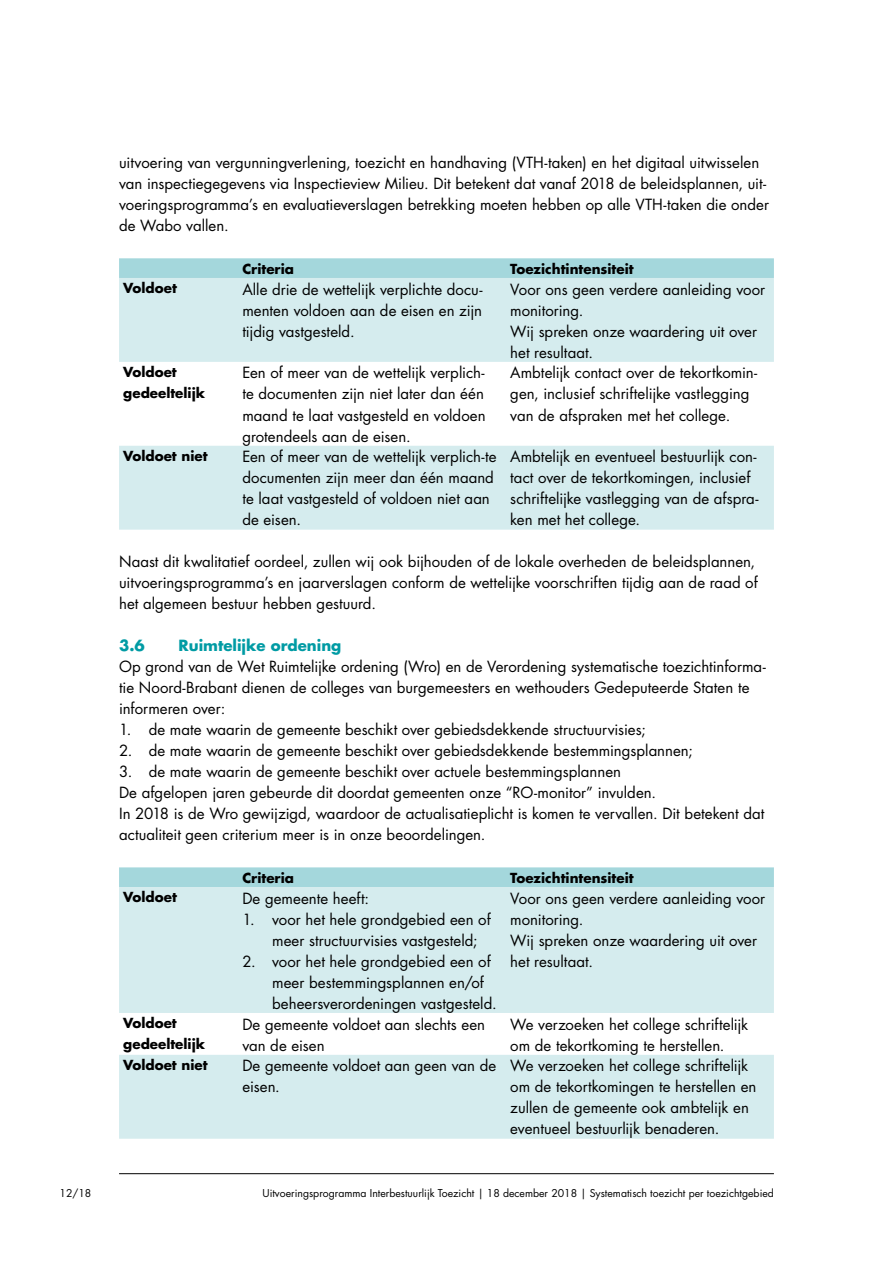
<style>
.page{position:relative;width:893px;height:1263px;background:#fff}
.page>*{position:absolute;margin:0;border:0;box-sizing:border-box;transform-origin:0 0}
.t1{font:15px/21px "Futura Std";color:#000}
.t2{font:700 15px "Futura Std";color:#009ba4}
.t3{font:700 13.5px/21px "Futura Std";color:#000}
.t4{font:10.5px "Futura Std";color:#000}
</style>
<div class="page">
<hr style="left:119px;top:1173px;width:655px;height:1px;background:#000">
<div style="left:119px;top:258px;width:655px;height:20px;background:#a4d7dc"></div>
<svg style="left:119px;top:278px;width:655px;height:252px;fill:#d5ecee"></svg>
<div style="left:119px;top:867px;width:655px;height:20px;background:#a4d7dc"></div>
<svg style="left:119px;top:887px;width:655px;height:252px;fill:#d5ecee"></svg>
<p class="t1" style="left:119px;top:152px;width:652px">uitvoering van vergunningverlening, toezicht en handhaving (VTH-taken) en het digitaal uitwisselen van inspectiegegevens via Inspectieview Milieu. Dit betekent dat vanaf 2018 de beleidsplannen, uit&shy;voeringsprogramma’s en evaluatieverslagen betrekking moeten hebben op alle VTH-taken die onder de Wabo vallen.</p>
<p class="t3" style="left:242px;top:258px;width:53px">Criteria</p>
<p class="t3" style="left:510px;top:258px;width:125px">Toezichtintensiteit</p>
<p class="t3" style="left:123px;top:278px;width:55px">Voldoet</p>
<p class="t1" style="left:242px;top:279px;width:242px;text-align:justify">Alle drie de wettelijk verplichte docu&shy;menten voldoen aan de eisen en zijn tijdig vastgesteld.</p>
<p class="t1" style="left:510px;top:279px;width:256px">Voor ons geen verdere aanleiding voor monitoring.<br>Wij spreken onze waardering uit over het resultaat.</p>
<p class="t3" style="left:123px;top:361px;width:83px">Voldoet gedeeltelijk</p>
<p class="t1" style="left:242px;top:363px;width:245px;text-align:justify">Een of meer van de wettelijk verplich&shy;te documenten zijn niet later dan één maand te laat vastgesteld en voldoen grotendeels aan de eisen.</p>
<p class="t1" style="left:510px;top:363px;width:249px">Ambtelijk contact over de tekortkomin&shy;gen, inclusief schriftelijke vastlegging van de afspraken met het college.</p>
<p class="t3" style="left:123px;top:445px;width:86px">Voldoet niet</p>
<p class="t1" style="left:242px;top:446px;width:256px">Een of meer van de wettelijk verplich-te documenten zijn meer dan één maand te laat vastgesteld of voldoen niet aan de eisen.</p>
<p class="t1" style="left:510px;top:446px;width:250px">Ambtelijk en eventueel bestuurlijk con&shy;tact over de tekortkomingen, inclusief schriftelijke vastlegging van de afspra&shy;ken met het college.</p>
<p class="t1" style="left:119px;top:551px;width:640px">Naast dit kwalitatief oordeel, zullen wij ook bijhouden of de lokale overheden de beleidsplannen, uitvoeringsprogramma’s en jaarverslagen conform de wettelijke voorschriften tijdig aan de raad of het algemeen bestuur hebben gestuurd.</p>
<p class="t2" style="left:119px;top:636px;width:27px">3.6</p>
<p class="t2" style="left:179px;top:636px;width:164px">Ruimtelijke ordening</p>
<p class="t1" style="left:119px;top:656px;width:648px">Op grond van de Wet Ruimtelijke ordening (Wro) en de Verordening systematische toezichtinforma&shy;tie Noord-Brabant dienen de colleges van burgemeesters en wethouders Gedeputeerde Staten te informeren over:</p>
<p class="t1" style="left:119px;top:719px;width:528px">1. de mate waarin de gemeente beschikt over gebiedsdekkende structuurvisies;</p>
<p class="t1" style="left:119px;top:740px;width:575px">2. de mate waarin de gemeente beschikt over gebiedsdekkende bestemmingsplannen;</p>
<p class="t1" style="left:119px;top:761px;width:647px">3. de mate waarin de gemeente beschikt over actuele bestemmingsplannen<br>De afgelopen jaren gebeurde dit doordat gemeenten onze “RO-monitor” invulden.<br>In 2018 is de Wro gewijzigd, waardoor de actualisatieplicht is komen te vervallen. Dit betekent dat actualiteit geen criterium meer is in onze beoordelingen.</p>
<p class="t3" style="left:242px;top:867px;width:53px">Criteria</p>
<p class="t3" style="left:510px;top:867px;width:125px">Toezichtintensiteit</p>
<p class="t3" style="left:123px;top:887px;width:55px">Voldoet</p>
<p class="t1" style="left:242px;top:888px;width:128px">De gemeente heeft:</p>
<p class="t1" style="left:272px;top:909px;width:220px;text-indent:-30px">1. voor het hele grondgebied een of meer structuurvisies vastgesteld;</p>
<p class="t1" style="left:272px;top:951px;width:226px;text-indent:-30px">2. voor het hele grondgebied een of meer bestemmingsplannen en/of beheersverordeningen vastgesteld.</p>
<p class="t1" style="left:510px;top:888px;width:256px">Voor ons geen verdere aanleiding voor monitoring.<br>Wij spreken onze waardering uit over het resultaat.</p>
<p class="t3" style="left:123px;top:1012px;width:83px">Voldoet gedeeltelijk</p>
<p class="t1" style="left:242px;top:1014px;width:244px">De gemeente voldoet aan slechts een van de eisen</p>
<p class="t1" style="left:510px;top:1014px;width:240px">We verzoeken het college schriftelijk om de tekortkoming te herstellen.</p>
<p class="t3" style="left:123px;top:1054px;width:86px">Voldoet niet</p>
<p class="t1" style="left:242px;top:1055px;width:255px">De gemeente voldoet aan geen van de eisen.</p>
<p class="t1" style="left:510px;top:1055px;width:248px">We verzoeken het college schriftelijk om de tekortkomingen te herstellen en zullen de gemeente ook ambtelijk en eventueel bestuurlijk benaderen.</p>
<p class="t4" style="left:60px;top:1187px;width:33px">12/18</p>
<p class="t4" style="left:262px;top:1187px;width:513px">Uitvoeringsprogramma Interbestuurlijk Toezicht | 18 december 2018 | Systematisch toezicht per toezichtgebied</p>
</div>
